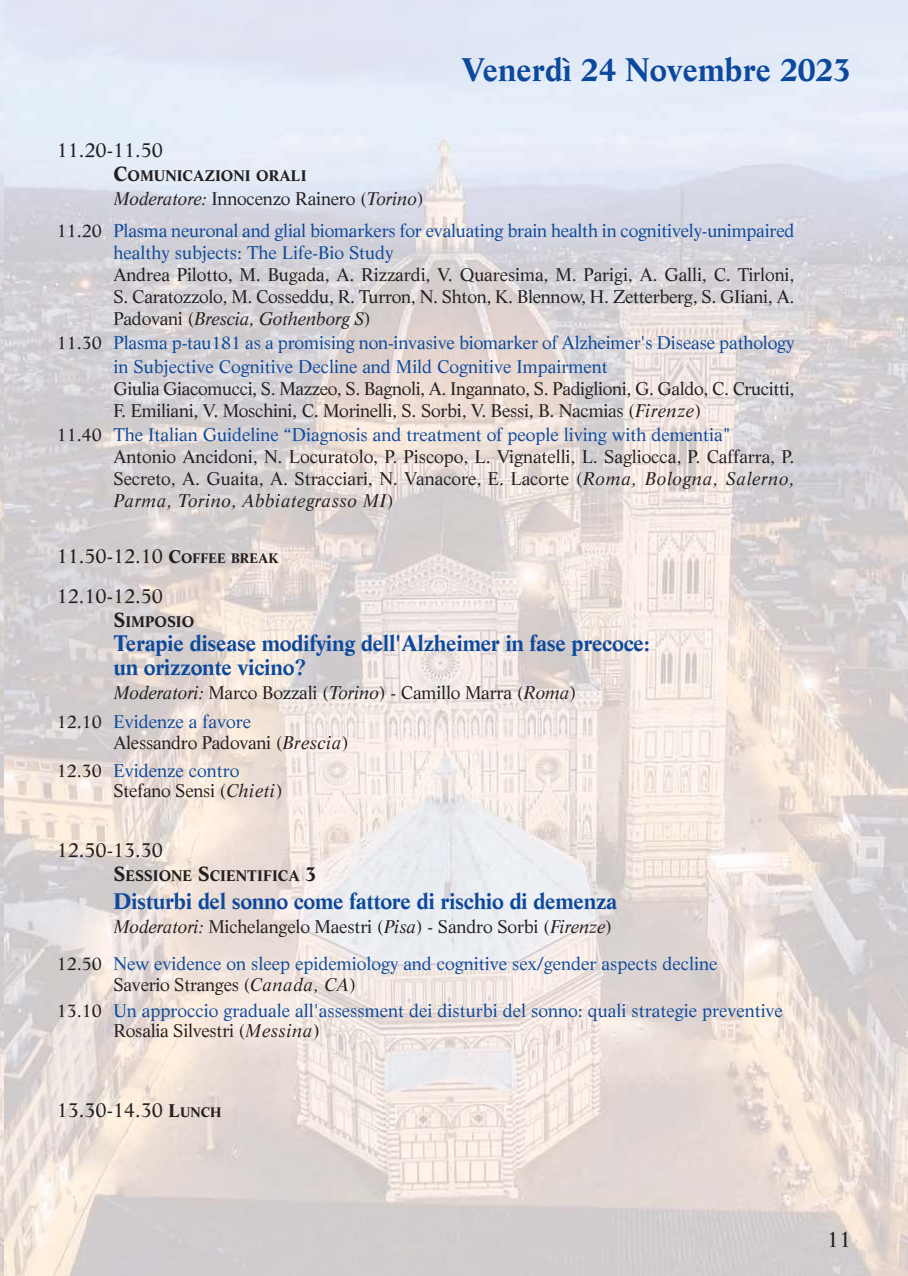
<style>
.page{position:relative;width:908px;height:1276px;background:#fff}
.page>*{position:absolute;margin:0;border:0;box-sizing:border-box;transform-origin:0 0}
.t1{font:700 32px "Life";color:#0c499c}
.t2{font:700 22px/24px "Life";letter-spacing:-.015em;color:#0c499c}
.t3{font:22px "Life";color:#231f20}
.t4{font:20px/40px "Life";color:#231f20}
.t5{font:18px/22px "Life";letter-spacing:-.01em;color:#231f20}
.t6{font:18px/32px "Life";color:#0c499c}
.t7{font:700 15px "Life";color:#231f20}
.s1{font-size:20px}
.s2{font-style:italic;color:#231f20}
.s3{color:#231f20}
.s4{font-style:italic}
.s5{color:#0c499c}
.s6{font-weight:700;font-size:18px}
.s7{font-weight:700;font-size:13.6px}
</style>
<div class="page">
<img style="left:3px;top:0;width:904px;height:1276px">
<img style="left:0;top:0;width:3px;height:1276px">
<h1 class="t1" style="left:461px;top:57px;width:391px">Venerdì 24 Novembre 2023</h1>
<p class="t4" style="left:57px;top:132px;width:108px">11.20-11.50</p>
<p class="t7" style="left:113px;top:170px;width:194px"><span class="s1">C</span>OMUNICAZIONI ORALI</p>
<p class="t6" style="left:57px;top:184px;width:739px;text-indent:57px"><span class="s2">Moderatore:</span> <span class="s3">Innocenzo Rainero (</span><span class="s2">Torino</span><span class="s3">)<br>11.20</span> Plasma neuronal and glial biomarkers for evaluating brain health in cognitively-unimpaired</p>
<p class="t6" style="left:113px;top:238px;width:281px">healthy subjects: The Life-Bio Study</p>
<p class="t5" style="left:113px;top:265px;width:682px;text-align:justify">Andrea Pilotto, M. Bugada, A. Rizzardi, V. Quaresima, M. Parigi, A. Galli, C. Tirloni, S. Caratozzolo, M. Cosseddu, R. Turron, N. Shton, K. Blennow, H. Zetterberg, S. GIiani, A.<br>Padovani (<span class="s4">Brescia, Gothenborg S</span>)</p>
<p class="t6" style="left:113px;top:332px;width:682px;line-height:24px;text-indent:-57px"><span class="s3">11.30</span> Plasma p-tau181 as a promising non-invasive biomarker of Alzheimer's Disease pathology in Subjective Cognitive Decline and Mild Cognitive Impairment</p>
<p class="t5" style="left:113px;top:379px;width:682px">Giulia Giacomucci, S. Mazzeo, S. Bagnoli, A. Ingannato, S. Padiglioni, G. Galdo, C. Crucitti,<br>F. Emiliani, V. Moschini, C. Morinelli, S. Sorbi, V. Bessi, B. Nacmias (<span class="s4">Firenze</span>)</p>
<p class="t5" style="left:113px;top:425px;width:682px;text-indent:-57px">11.40 <span class="s5">The Italian Guideline “Diagnosis and treatment of people living with dementia" </span>Antonio Ancidoni, N. Locuratolo, P. Piscopo, L. Vignatelli, L. Sagliocca, P. Caffarra, P.<br>Secreto, A. Guaita, A. Stracciari, N. Vanacore, E. Lacorte (<span class="s4">Roma, Bologna, Salerno, Parma, Torino, Abbiategrasso MI</span>)</p>
<p class="t4" style="left:57px;top:538px;width:224px">11.50-12.10 <span class="s6">C</span><span class="s7">OFFEE BREAK<br></span>12.10-12.50</p>
<p class="t7" style="left:113px;top:616px;width:82px"><span class="s1">S</span>IMPOSIO</p>
<p class="t2" style="left:113px;top:633px;width:537px">Terapie disease modifying dell'Alzheimer in fase precoce: un orizzonte vicino?</p>
<p class="t5" style="left:57px;top:680px;width:521px;line-height:29px;text-indent:57px"><span class="s4">Moderatori:</span> Marco Bozzali (<span class="s4">Torino</span>) - Camillo Marra (<span class="s4">Roma</span>)<br>12.10 <span class="s5">Evidenze a favore</span></p>
<p class="t5" style="left:57px;top:730px;width:293px;line-height:28px;text-indent:57px">Alessandro Padovani (<span class="s4">Brescia</span>)<br>12.30 <span class="s5">Evidenze contro</span></p>
<p class="t5" style="left:113px;top:781px;width:171px">Stefano Sensi (<span class="s4">Chieti</span>)</p>
<p class="t4" style="left:57px;top:832px;width:108px">12.50-13.30</p>
<p class="t7" style="left:113px;top:870px;width:204px"><span class="s1">S</span>ESSIONE <span class="s1">S</span>CIENTIFICA <span class="s1">3</span></p>
<p class="t2" style="left:113px;top:891px;width:505px">Disturbi del sonno come fattore di rischio di demenza</p>
<p class="t6" style="left:57px;top:910px;width:662px;line-height:37px;text-indent:57px"><span class="s2">Moderatori:</span> <span class="s3">Michelangelo Maestri (</span><span class="s2">Pisa</span><span class="s3">) - Sandro Sorbi (</span><span class="s2">Firenze</span><span class="s3">)<br>12.50</span> New evidence on sleep epidemiology and cognitive sex/gender aspects decline</p>
<p class="t6" style="left:57px;top:973px;width:727px;line-height:26px;text-indent:57px"><span class="s3">Saverio Stranges (</span><span class="s2">Canada, CA</span><span class="s3">)<br>13.10</span> Un approccio graduale all'assessment dei disturbi del sonno: quali strategie preventive</p>
<p class="t5" style="left:113px;top:1021px;width:208px">Rosalia Silvestri (<span class="s4">Messina</span>)</p>
<p class="t4" style="left:57px;top:1092px;width:166px">13.30-14.30 <span class="s6">L</span><span class="s7">UNCH</span></p>
<p class="t3" style="left:826px;top:1230px;width:26px">11</p>
</div>
